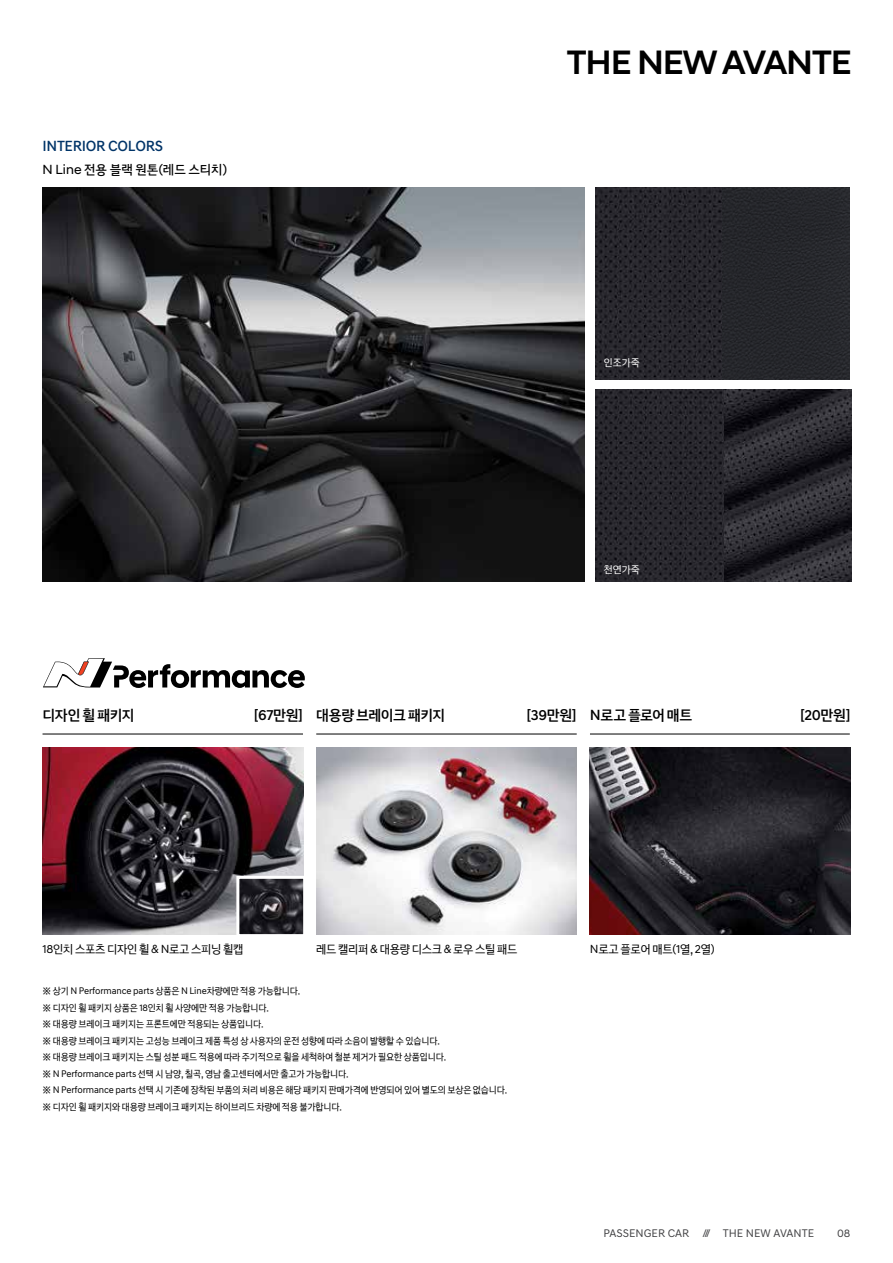
<style>
.page{position:relative;width:893px;height:1263px;background:#fff}
.page>*{position:absolute;margin:0;border:0;box-sizing:border-box;transform-origin:0 0}
.t1{font:500 34.5px "Hyundai Sans Head";letter-spacing:-.02em;color:#000}
.t2{font:15px "Hyundai Sans Text KROTF Medium";letter-spacing:-.025em;color:#000}
.t3{font:15px "Hyundai Sans Text KROTF Medium";letter-spacing:-.02em;color:#003468}
.t4{font:13.5px "Hyundai Sans Head KROTF Regular";letter-spacing:-.01em;color:#000}
.t5{font:12px "Hyundai Sans Text KROTF Regular";letter-spacing:-.025em;color:#000}
.t6{font:11.25px "Hyundai Sans Text KROTF Regular";color:#404042}
.t7{font:10.5px "Hyundai Sans Text KROTF Regular";color:#fff}
.t8{font:9.75px/16.5px "Hyundai Sans Text KROTF Regular";letter-spacing:-.015em;color:#000}
</style>
<div class="page">
<img style="left:723px;top:389px;width:129px;height:192px">
<img style="left:43px;top:187px;width:542px;height:394px">
<img style="left:595px;top:187px;width:127px;height:192px">
<svg style="left:595px;top:389px;width:128px;height:192px;background:#26252b"></svg>
<div style="left:722px;top:187px;width:128px;height:192px;background:#26272b"></div>
<svg style="left:43px;top:658px;width:262px;height:30px"></svg>
<img style="left:316px;top:747px;width:261px;height:187px">
<hr style="left:316px;top:734px;width:261px;height:1px;background:#000">
<img style="left:590px;top:747px;width:260px;height:187px">
<hr style="left:590px;top:734px;width:260px;height:1px;background:#000">
<img style="left:43px;top:747px;width:260px;height:187px">
<hr style="left:43px;top:734px;width:260px;height:1px;background:#000">
<svg style="left:235px;top:874px;width:69px;height:61px;background:#49474c"></svg>
<h2 class="t3" style="left:43px;top:137px;width:122px">INTERIOR COLORS</h2>
<h3 class="t4" style="left:43px;top:162px;width:186px">N Line 전용 블랙 원톤(레드 스티치)</h3>
<h1 class="t1" style="left:567px;top:42px;width:286px">THE NEW AVANTE</h1>
<p class="t7" style="left:604px;top:356px;width:38px">인조가죽</p>
<p class="t7" style="left:604px;top:563px;width:38px">천연가죽</p>
<h2 class="t2" style="left:43px;top:706px;width:94px">디자인 휠 패키지</h2>
<h2 class="t2" style="left:254px;top:706px;width:51px">[67만원]</h2>
<h2 class="t2" style="left:316px;top:706px;width:131px">대용량 브레이크 패키지</h2>
<h2 class="t2" style="left:526px;top:706px;width:52px">[39만원]</h2>
<h2 class="t2" style="left:590px;top:706px;width:104px">N로고 플로어 매트</h2>
<h2 class="t2" style="left:800px;top:706px;width:52px">[20만원]</h2>
<p class="t5" style="left:43px;top:941px;width:202px">18인치 스포츠 디자인 휠 &amp; N로고 스피닝 휠캡</p>
<p class="t5" style="left:316px;top:941px;width:203px">레드 캘리퍼 &amp; 대용량 디스크 &amp; 로우 스틸 패드</p>
<p class="t5" style="left:590px;top:941px;width:126px">N로고 플로어 매트(1열, 2열)</p>
<p class="t8" style="left:43px;top:982px;width:466px">※ 상기 N Performance parts 상품은 N Line차량에만 적용 가능합니다.<br>※ 디자인 휠 패키지 상품은 18인치 휠 사양에만 적용 가능합니다.<br>※ 대용량 브레이크 패키지는 프론트에만 적용되는 상품입니다.<br>※ 대용량 브레이크 패키지는 고성능 브레이크 제품 특성 상 사용자의 운전 성향에 따라 소음이 발행할 수 있습니다.<br>※ 대용량 브레이크 패키지는 스틸 성분 패드 적용에 따라 주기적으로 휠을 세척하여 철분 제거가 필요한 상품입니다.<br>※ N Performance parts 선택 시 남양, 칠곡, 영남 출고센터에서만 출고가 가능합니다.<br>※ N Performance parts 선택 시 기존에 장착된 부품의 처리 비용은 해당 패키지 판매가격에 반영되어 있어 별도의 보상은 없습니다. ※ 디자인 휠 패키지와 대용량 브레이크 패키지는 하이브리드 차량에 적용 불가합니다.</p>
<p class="t6" style="left:603px;top:1226px;width:212px">PASSENGER CAR /// THE NEW AVANTE</p>
<p class="t6" style="left:837px;top:1226px;width:15px">08</p>
</div>
